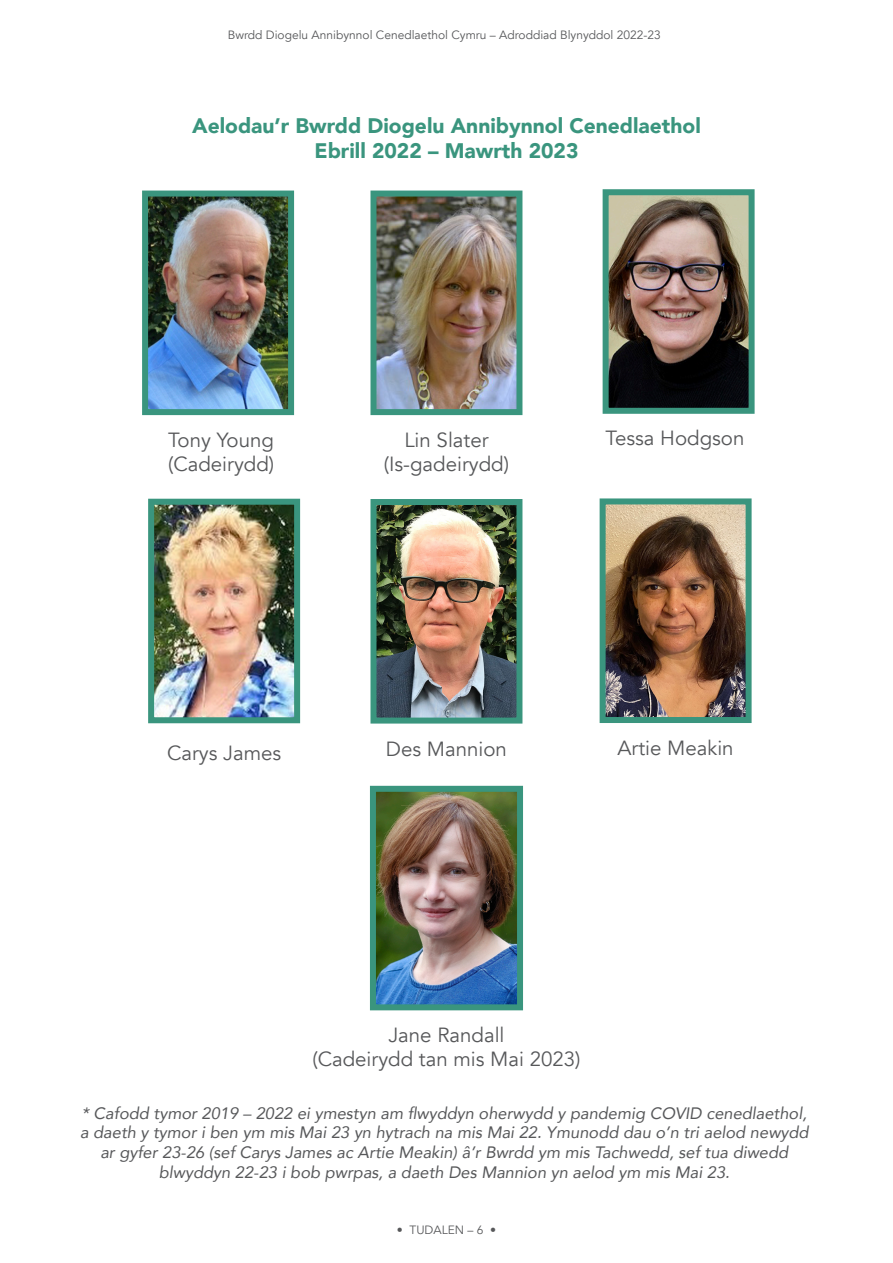
<style>
.page{position:relative;width:893px;height:1263px;background:#fff}
.page>*{position:absolute;margin:0;border:0;box-sizing:border-box;transform-origin:0 0}
.Subheading{font:900 21px/25.2px "Avenir";color:#3a957e;text-align:center}
.t1{font:20.55px/24.6px "Avenir";color:#57585a;text-align:center}
.t2{font:italic 16.5px/19.8px "Avenir";color:#57585a;text-align:center}
.t3{font:12px "Avenir";color:#57585a}
</style>
<div class="page">
<img style="left:155px;top:506px;width:138px;height:210px">
<div style="left:148px;top:499px;width:152px;height:224px;border:6px solid #3a957e"></div>
<img style="left:377px;top:506px;width:138px;height:210px">
<div style="left:370px;top:499px;width:152px;height:224px;border:6px solid #3a957e"></div>
<img style="left:377px;top:793px;width:139px;height:210px">
<div style="left:370px;top:786px;width:153px;height:224px;border:6px solid #3a957e"></div>
<img style="left:610px;top:196px;width:138px;height:211px">
<div style="left:603px;top:189px;width:152px;height:225px;border:6px solid #3a957e"></div>
<img style="left:607px;top:505px;width:138px;height:211px">
<div style="left:600px;top:498px;width:152px;height:225px;border:6px solid #3a957e"></div>
<img style="left:377px;top:198px;width:138px;height:210px">
<div style="left:370px;top:191px;width:152px;height:224px;border:6px solid #3a957e"></div>
<img style="left:149px;top:198px;width:138px;height:210px">
<div style="left:142px;top:191px;width:152px;height:224px;border:6px solid #3a957e"></div>
<p class="t3" style="left:228px;top:27px;width:434px">Bwrdd Diogelu Annibynnol Cenedlaethol Cymru – Adroddiad Blynyddol 2022-23</p>
<p class="Subheading" style="left:192px;top:112px;width:510px">Aelodau’r Bwrdd Diogelu Annibynnol Cenedlaethol<br>Ebrill 2022 – Mawrth 2023</p>
<p class="t1" style="left:168px;top:427px;width:108px;text-align:left">Tony Young (Cadeirydd)</p>
<p class="t1" style="left:384px;top:427px;width:127px">Lin Slater (Is-gadeirydd)</p>
<p class="t1" style="left:606px;top:426px;width:140px">Tessa Hodgson</p>
<p class="t1" style="left:167px;top:741px;width:116px">Carys James</p>
<p class="t1" style="left:386px;top:736px;width:123px">Des Mannion</p>
<p class="t1" style="left:618px;top:736px;width:118px">Artie Meakin</p>
<p class="t1" style="left:312px;top:1023px;width:270px">Jane Randall<br>(Cadeirydd tan mis Mai 2023)</p>
<p class="t2" style="left:80px;top:1103px;width:730px">* Cafodd tymor 2019 – 2022 ei ymestyn am flwyddyn oherwydd y pandemig COVID cenedlaethol, a daeth y tymor i ben ym mis Mai 23 yn hytrach na mis Mai 22. Ymunodd dau o’n tri aelod newydd ar gyfer 23-26 (sef Carys James ac Artie Meakin) â’r Bwrdd ym mis Tachwedd, sef tua diwedd blwyddyn 22-23 i bob pwrpas, a daeth Des Mannion yn aelod ym mis Mai 23.</p>
<p class="t3" style="left:397px;top:1222px;width:101px">• TUDALEN – 6 •</p>
</div>
